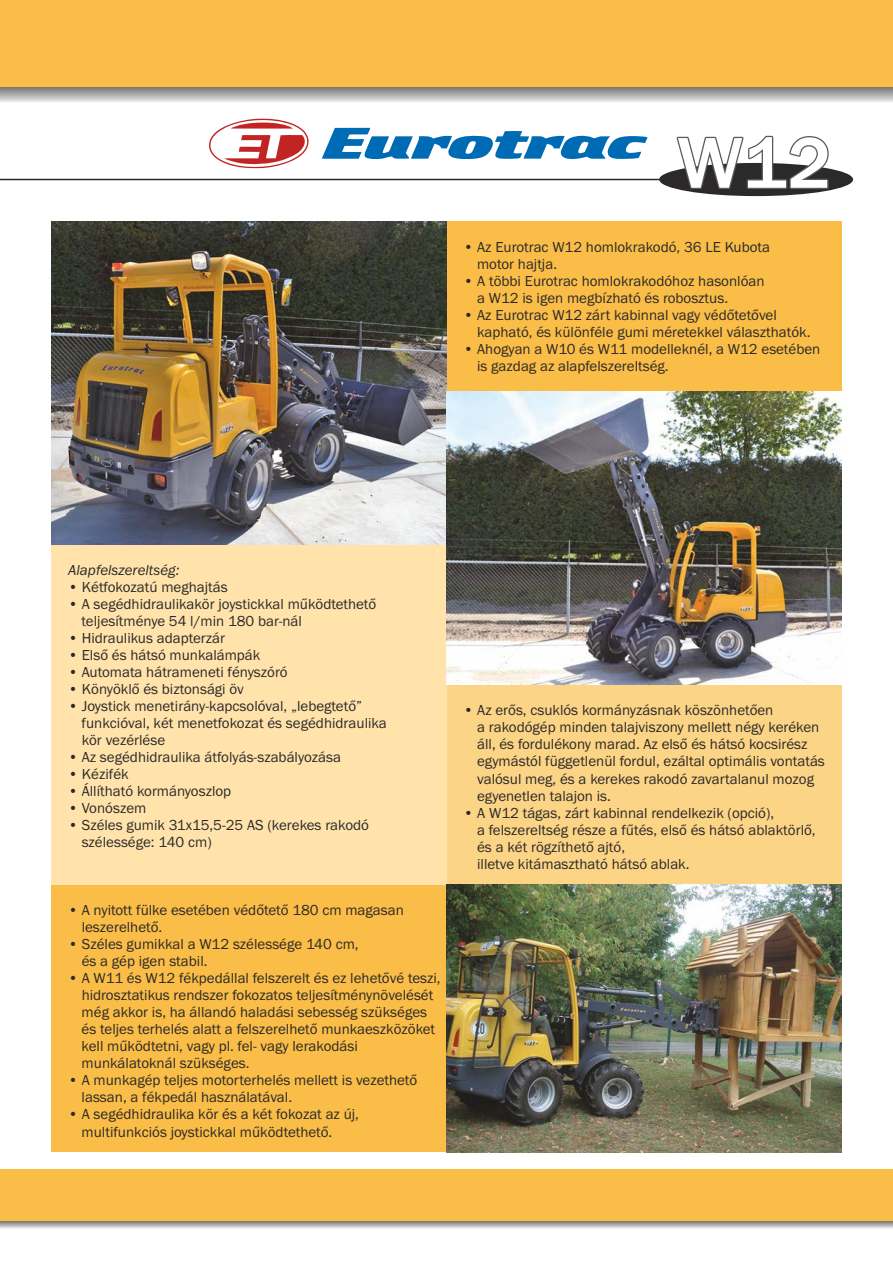
<style>
.page{position:relative;width:893px;height:1263px;background:#fff}
.page>*{position:absolute;margin:0;border:0;box-sizing:border-box;transform-origin:0 0}
.t1{font:500 74.4px "Franklin Gothic";color:#fff}
.t2{font:15px/17px "Franklin Gothic";color:#2b2929}
.t3{font:italic 15px "Franklin Gothic";color:#2b2929}
</style>
<div class="page">
<img style="left:0;top:1220px;width:893px;height:8px">
<div style="left:0;top:1169px;width:893px;height:51px;background:#fabd47"></div>
<hr style="left:0;top:179px;width:692px;height:1px;background:#2b2929">
<svg style="left:316px;top:127px;width:338px;height:54px"></svg>
<svg style="left:209px;top:118px;width:100px;height:51px"></svg>
<div style="left:659px;top:163px;width:194px;height:33px;background:#2b2929;border-radius:50%"></div>
<svg style="left:674px;top:135px;width:156px;height:55px"></svg>
<div style="left:51px;top:884px;width:395px;height:268px;background:#fabd47"></div>
<div style="left:446px;top:685px;width:396px;height:199px;background:#fcd485"></div>
<div style="left:446px;top:221px;width:396px;height:170px;background:#fabd47"></div>
<div style="left:51px;top:544px;width:395px;height:340px;background:#ffe3ab"></div>
<img style="left:51px;top:221px;width:395px;height:323px">
<img style="left:446px;top:391px;width:396px;height:294px">
<img style="left:446px;top:884px;width:396px;height:268px">
<div style="left:0;top:0;width:893px;height:87px;background:#fabd47"></div>
<h1 class="t1" style="left:677px;top:136px;width:156px">W12</h1>
<p class="t2" style="left:477px;top:240px;width:294px;text-indent:-14px">• Az Eurotrac W12 homlokrakodó, 36 LE Kubota motor hajtja.</p>
<p class="t2" style="left:477px;top:274px;width:289px;text-indent:-14px">• A többi Eurotrac homlokrakodóhoz hasonlóan a W12 is igen megbízható és robosztus.</p>
<p class="t2" style="left:477px;top:308px;width:335px;text-indent:-14px">• Az Eurotrac W12 zárt kabinnal vagy védőtetővel kapható, és különféle gumi méretekkel választhatók.</p>
<p class="t2" style="left:477px;top:342px;width:345px;text-indent:-14px">• Ahogyan a W10 és W11 modelleknél, a W12 esetében is gazdag az alapfelszereltség.</p>
<p class="t3" style="left:68px;top:565px;width:113px">Alapfelszereltség:</p>
<p class="t2" style="left:68px;top:580px;width:161px">• Kétfokozatú meghajtás</p>
<p class="t2" style="left:82px;top:597px;width:296px;text-indent:-14px">• A segédhidraulikakör joystickkal működtethető teljesítménye 54 l/min 180 bar-nál</p>
<p class="t2" style="left:68px;top:631px;width:159px">• Hidraulikus adapterzár</p>
<p class="t2" style="left:68px;top:648px;width:194px">• Első és hátsó munkalámpák</p>
<p class="t2" style="left:68px;top:665px;width:221px">• Automata hátrameneti fényszóró</p>
<p class="t2" style="left:68px;top:682px;width:178px">• Könyöklő és biztonsági öv</p>
<p class="t2" style="left:82px;top:699px;width:307px;text-indent:-14px">• Joystick menetirány-kapcsolóval, „lebegtető” funkcióval, két menetfokozat és segédhidraulika kör vezérlése</p>
<p class="t2" style="left:68px;top:750px;width:274px">• Az segédhidraulika átfolyás-szabályozása</p>
<p class="t2" style="left:68px;top:767px;width:62px">• Kézifék</p>
<p class="t2" style="left:68px;top:784px;width:165px">• Állítható kormányoszlop</p>
<p class="t2" style="left:68px;top:801px;width:80px">• Vonószem</p>
<p class="t2" style="left:82px;top:818px;width:289px;text-indent:-14px">• Széles gumik 31x15,5-25 AS (kerekes rakodó szélessége: 140 cm)</p>
<p class="t2" style="left:82px;top:903px;width:324px;text-indent:-14px">• A nyitott fülke esetében védőtető 180 cm magasan leszerelhető.</p>
<p class="t2" style="left:82px;top:937px;width:278px;text-indent:-14px">• Széles gumikkal a W12 szélessége 140 cm, és a gép igen stabil.</p>
<p class="t2" style="left:82px;top:971px;width:361px;text-indent:-14px">• A W11 és W12 fékpedállal felszerelt és ez lehetővé teszi, hidrosztatikus rendszer fokozatos teljesítménynövelését még akkor is, ha állandó haladási sebesség szükséges és teljes terhelés alatt a felszerelhető munkaeszközöket kell működtetni, vagy pl. fel- vagy lerakodási munkálatoknál szükséges.</p>
<p class="t2" style="left:82px;top:1073px;width:337px;text-indent:-14px">• A munkagép teljes motorterhelés mellett is vezethető lassan, a fékpedál használatával.</p>
<p class="t2" style="left:82px;top:1107px;width:279px;text-indent:-14px">• A segédhidraulika kör és a két fokozat az új, multifunkciós joystickkal működtethető.</p>
<p class="t2" style="left:477px;top:703px;width:349px;text-indent:-14px">• Az erős, csuklós kormányzásnak köszönhetően<br>a rakodógép minden talajviszony mellett négy keréken áll, és fordulékony marad. Az első és hátsó kocsirész egymástól függetlenül fordul, ezáltal optimális vontatás valósul meg, és a kerekes rakodó zavartalanul mozog egyenetlen talajon is.</p>
<p class="t2" style="left:477px;top:805px;width:340px;text-indent:-14px">• A W12 tágas, zárt kabinnal rendelkezik (opció),<br>a felszereltség része a fűtés, első és hátsó ablaktörlő, és a két rögzíthető ajtó,<br>illetve kitámasztható hátsó ablak.</p>
</div>
